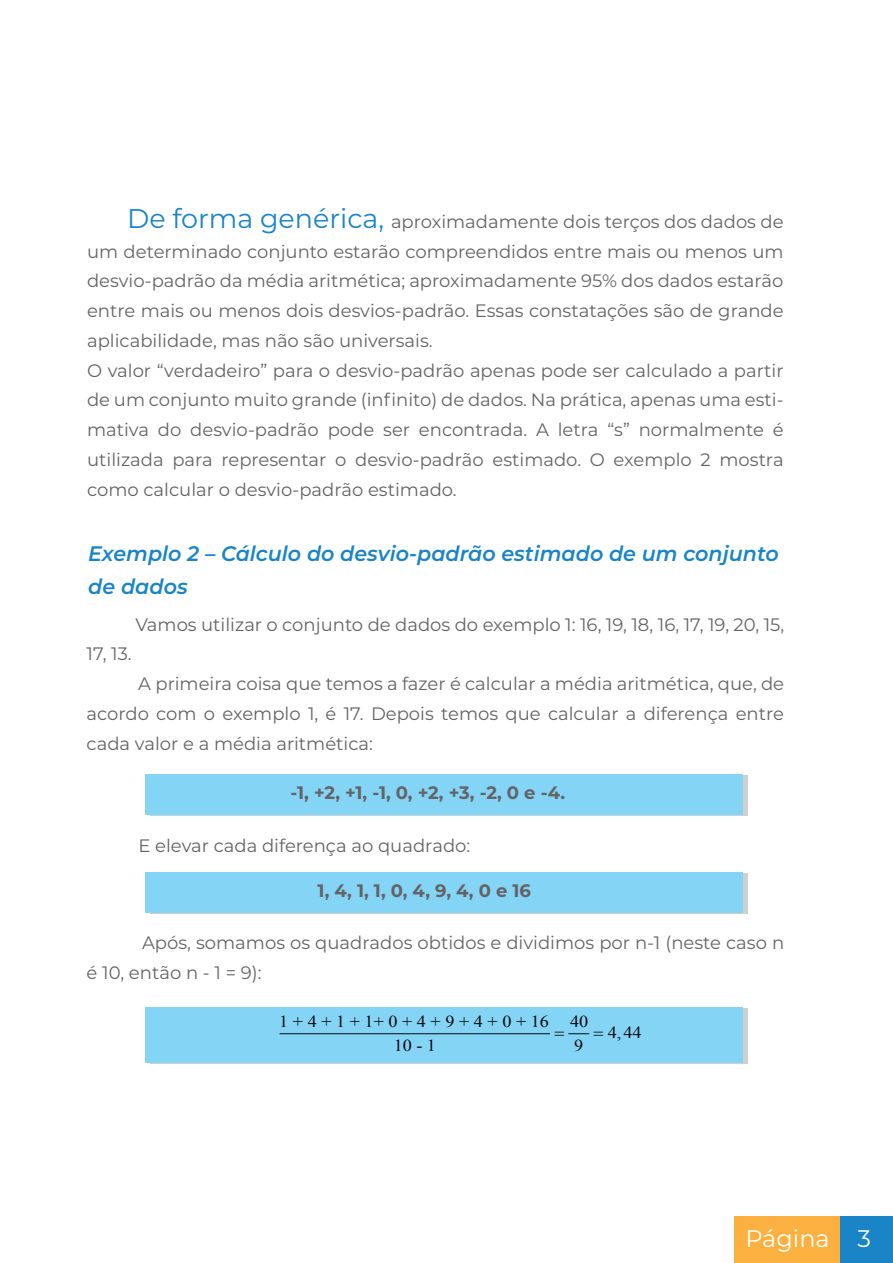
<style>
.page{position:relative;width:893px;height:1263px;background:#fff}
.page>*{position:absolute;margin:0;border:0;box-sizing:border-box;transform-origin:0 0}
.t1{font:24px "Montserrat";color:#fff}
.t2{font:italic 600 21px/33px "Montserrat";color:#1985c7}
.t3{font:18px/29.7px "Montserrat";color:#646366}
.t4{font:700 18px "Montserrat";color:#646366}
.t5{font:16.65px "Times New Roman";color:#0c090e;scale:1.09 1}
.s1{font-size:27px;color:#1985c7}
</style>
<div class="page">
<div style="left:840px;top:1216px;width:53px;height:47px;background:#1985c7"></div>
<div style="left:734px;top:1216px;width:106px;height:47px;background:#fbb03f"></div>
<div style="left:145px;top:774px;width:597px;height:41px;background:#84d4f6"></div>
<div style="left:145px;top:872px;width:597px;height:41px;background:#84d4f6"></div>
<svg style="left:150px;top:1008px;width:597px;height:55px"></svg>
<div style="left:145px;top:1007px;width:597px;height:55px;background:#84d4f6"></div>
<hr style="left:280px;top:1033px;width:269px;height:1px;background:#0c090e">
<svg style="left:568px;top:1033px;width:22px;height:2px"></svg>
<p class="t3" style="left:87px;top:206px;width:698px;text-indent:40px"><span class="s1">De forma genérica,</span> aproximadamente dois terços dos dados de um determinado conjunto estarão compreendidos entre mais ou menos um desvio-padrão da média aritmética; aproximadamente 95% dos dados estarão entre mais ou menos dois desvios-padrão. Essas constatações são de grande aplicabilidade, mas não são universais.<br>O valor “verdadeiro” para o desvio-padrão apenas pode ser calculado a partir de um conjunto muito grande (infinito) de dados. Na prática, apenas uma esti&shy;mativa do desvio-padrão pode ser encontrada. A letra “s” normalmente é utilizada para representar o desvio-padrão estimado. O exemplo 2 mostra como calcular o desvio-padrão estimado.</p>
<p class="t2" style="left:88px;top:536px;width:692px">Exemplo 2 – Cálculo do desvio-padrão estimado de um conjunto de dados</p>
<p class="t3" style="left:135px;top:609px;width:650px">Vamos utilizar o conjunto de dados do exemplo 1: 16, 19, 18, 16, 17, 19, 20, 15,</p>
<p class="t3" style="left:87px;top:638px;width:47px">17, 13.</p>
<p class="t3" style="left:87px;top:668px;width:699px;text-align:justify;text-indent:52px">A primeira coisa que temos a fazer é calcular a média aritmética, que, de acordo com o exemplo 1, é 17. Depois temos que calcular a diferença entre cada valor e a média aritmética:</p>
<p class="t4" style="left:291px;top:779px;width:276px">-1, +2, +1, -1, 0, +2, +3, -2, 0 e -4.</p>
<p class="t3" style="left:139px;top:830px;width:333px">E elevar cada diferença ao quadrado:</p>
<p class="t4" style="left:318px;top:877px;width:215px">1, 4, 1, 1, 0, 4, 9, 4, 0 e 16</p>
<p class="t3" style="left:87px;top:927px;width:699px;text-indent:55px">Após, somamos os quadrados obtidos e dividimos por n-1 (neste caso n é 10, então n - 1 = 9):</p>
<p class="t5" style="left:279px;top:1010px;width:249px">1+4+1+1+0+4+9+4+0+16</p>
<p class="t5" style="left:570px;top:1010px;width:18px">40</p>
<p class="t5" style="left:394px;top:1034px;width:40px">10-1</p>
<p class="t5" style="left:574px;top:1034px;width:10px">9</p>
<p class="t5" style="left:608px;top:1021px;width:33px">4,44</p>
<h1 class="t1" style="left:745px;top:1222px;width:127px">Página 3</h1>
</div>
